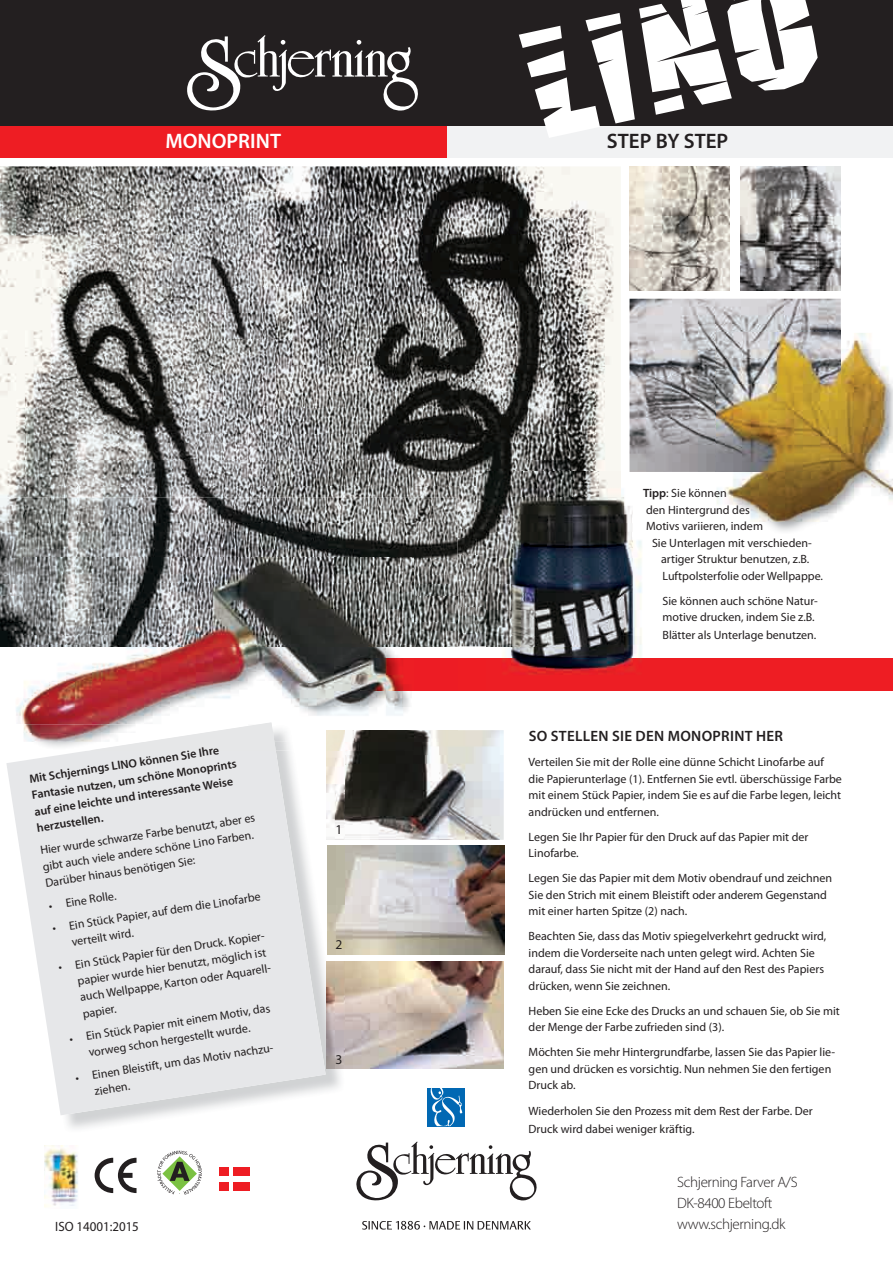
<style>
.page{position:relative;width:893px;height:1263px;background:#fff}
.page>*{position:absolute;margin:0;border:0;box-sizing:border-box;transform-origin:0 0}
.t1{font:600 21px "Myriad Pro";color:#231f20}
.t2{font:600 21px "Myriad Pro";color:#fff}
.t3{font:300 15px/21px "Myriad Pro";letter-spacing:-.025em;color:#231f20}
.t4{font:600 15px "Myriad Pro";letter-spacing:.02em;color:#231f20}
.t5{font:13.5px "Myriad Pro";color:#231f20;scale:.96 1}
.t6{font:13.5px "Myriad Pro";color:#231f20}
.t7{font:12px/16.5px "Myriad Pro";color:#231f20}
.t8{font:600 12px/16.4px "Myriad Pro";color:#231f20}
.s1{font-weight:600}
</style>
<div class="page">
<div style="left:446px;top:126px;width:447px;height:32px;background:#f1f2f3"></div>
<div style="left:0;top:126px;width:446px;height:32px;background:#ee1d23"></div>
<div style="left:0;top:0;width:893px;height:126px;background:#231f20"></div>
<img style="left:0;top:166px;width:621px;height:480px">
<img style="left:345px;top:730px;width:159px;height:110px">
<img style="left:345px;top:962px;width:159px;height:107px">
<img style="left:345px;top:845px;width:160px;height:110px">
<svg style="left:187px;top:35px;width:231px;height:76px"></svg>
<div style="left:335px;top:658px;width:558px;height:32px;background:#ee1d23"></div>
<img style="left:486px;top:497px;width:173px;height:194px">
<img style="left:486px;top:472px;width:135px;height:174px">
<div style="left:428px;top:1088px;width:37px;height:38px;background:#0168b3"></div>
<svg style="left:430px;top:1088px;width:32px;height:38px"></svg>
<svg style="left:356px;top:1141px;width:181px;height:60px"></svg>
<svg style="left:362px;top:1221px;width:169px;height:9px"></svg>
<svg style="left:157px;top:1150px;width:45px;height:44px"></svg>
<img style="left:45px;top:1145px;width:33px;height:62px">
<div style="left:219px;top:1167px;width:10px;height:9px;background:#ee1d23"></div>
<div style="left:219px;top:1182px;width:10px;height:9px;background:#ee1d23"></div>
<div style="left:233px;top:1167px;width:16px;height:9px;background:#ee1d23"></div>
<div style="left:233px;top:1182px;width:16px;height:9px;background:#ee1d23"></div>
<svg style="left:95px;top:1158px;width:42px;height:35px"></svg>
<img style="left:629px;top:166px;width:100px;height:124px">
<img style="left:741px;top:166px;width:99px;height:124px">
<img style="left:629px;top:299px;width:212px;height:173px">
<img style="left:66px;top:750px;width:279px;height:379px">
<img style="left:327px;top:750px;width:18px;height:90px">
<svg style="left:6px;top:750px;width:320px;height:365px;background:#e8e9eb"></svg>
<img style="left:276px;top:742px;width:137px;height:8px">
<img style="left:0;top:646px;width:457px;height:78px">
<img style="left:0;top:498px;width:457px;height:99px">
<img style="left:0;top:597px;width:24px;height:49px">
<img style="left:413px;top:597px;width:44px;height:49px">
<img style="left:345px;top:730px;width:112px;height:12px">
<img style="left:413px;top:658px;width:44px;height:32px">
<img style="left:23px;top:724px;width:100px;height:18px">
<img style="left:24px;top:558px;width:389px;height:172px">
<img style="left:274px;top:724px;width:71px;height:18px">
<img style="left:145px;top:722px;width:129px;height:20px">
<img style="left:716px;top:331px;width:177px;height:191px">
<svg style="left:519px;top:0;width:299px;height:138px"></svg>
<h1 class="t2" style="left:165px;top:129px;width:117px">MONOPRINT</h1>
<h1 class="t1" style="left:607px;top:129px;width:123px">STEP BY STEP</h1>
<p class="t8" style="left:28px;top:771px;width:209px;rotate:-9deg">Mit Schjernings LINO können Sie Ihre<br>Fantasie nutzen, um schöne Monoprints auf eine leichte und interessante Weise herzustellen.</p>
<p class="t7" style="left:39px;top:843px;width:219px;rotate:-9deg">Hier wurde schwarze Farbe benutzt, aber es gibt auch viele andere schöne Lino Farben.<br>Darüber hinaus benötigen Sie:</p>
<p class="t7" style="left:48px;top:898px;width:70px;rotate:-9deg">• Eine Rolle.</p>
<p class="t7" style="left:68px;top:918px;width:195px;text-indent:-17px;rotate:-9deg">• Ein Stück Papier, auf dem die Linofarbe verteilt wird.</p>
<p class="t7" style="left:74px;top:957px;width:197px;text-indent:-17px;rotate:-9deg">• Ein Stück Papier für den Druck. Kopier&shy;papier wurde hier benutzt, möglich ist auch Wellpappe, Karton oder Aquarell&shy;papier.</p>
<p class="t7" style="left:68px;top:1031px;width:205px;text-align:center;rotate:-9deg">• Ein Stück Papier mit einem Motiv, das vorweg schon hergestellt wurde.</p>
<p class="t7" style="left:91px;top:1068px;width:187px;text-indent:-17px;rotate:-9deg">• Einen Bleistift, um das Motiv nachzu&shy;ziehen.</p>
<p class="t6" style="left:336px;top:822px;width:8px">1</p>
<p class="t6" style="left:336px;top:937px;width:8px">2</p>
<p class="t6" style="left:336px;top:1052px;width:8px">3</p>
<p class="t7" style="left:643px;top:485px;width:85px"><span class="s1">Tipp</span>: Sie können</p>
<p class="t7" style="left:646px;top:502px;width:105px">den Hintergrund des</p>
<p class="t7" style="left:646px;top:518px;width:118px">Motivs variieren, indem</p>
<p class="t7" style="left:652px;top:535px;width:161px">Sie Unterlagen mit verschieden-</p>
<p class="t7" style="left:661px;top:551px;width:150px">artiger Struktur benutzen, z.B.</p>
<p class="t7" style="left:662px;top:568px;width:162px">Luftpolsterfolie oder Wellpappe.</p>
<p class="t7" style="left:662px;top:593px;width:157px">Sie können auch schöne Natur&shy;motive drucken, indem Sie z.B.</p>
<p class="t7" style="left:662px;top:627px;width:155px">Blätter als Unterlage benutzen.</p>
<p class="t4" style="left:529px;top:728px;width:256px">SO STELLEN SIE DEN MONOPRINT HER</p>
<p class="t7" style="left:529px;top:754px;width:315px">Verteilen Sie mit der Rolle eine dünne Schicht Linofarbe auf die Papierunterlage (1). Entfernen Sie evtl. überschüssige Farbe mit einem Stück Papier, indem Sie es auf die Farbe legen, leicht andrücken und entfernen.</p>
<p class="t7" style="left:529px;top:829px;width:281px">Legen Sie Ihr Papier für den Druck auf das Papier mit der<br>Linofarbe.</p>
<p class="t7" style="left:529px;top:870px;width:305px">Legen Sie das Papier mit dem Motiv obendrauf und zeichnen<br>Sie den Strich mit einem Bleistift oder anderem Gegenstand mit einer harten Spitze (2) nach.</p>
<p class="t7" style="left:529px;top:928px;width:299px">Beachten Sie, dass das Motiv spiegelverkehrt gedruckt wird, indem die Vorderseite nach unten gelegt wird. Achten Sie darauf, dass Sie nicht mit der Hand auf den Rest des Papiers drücken, wenn Sie zeichnen.</p>
<p class="t7" style="left:529px;top:1003px;width:313px">Heben Sie eine Ecke des Drucks an und schauen Sie, ob Sie mit der Menge der Farbe zufrieden sind (3).</p>
<p class="t7" style="left:529px;top:1044px;width:308px">Möchten Sie mehr Hintergrundfarbe, lassen Sie das Papier lie&shy;gen und drücken es vorsichtig. Nun nehmen Sie den fertigen<br>Druck ab.</p>
<p class="t7" style="left:529px;top:1102px;width:286px;line-height:18px">Wiederholen Sie den Prozess mit dem Rest der Farbe. Der<br>Druck wird dabei weniger kräftig.</p>
<p class="t3" style="left:677px;top:1172px;width:122px">Schjerning Farver A/S<br>DK-8400 Ebeltoft</p>
<p class="t5" style="left:55px;top:1219px;width:89px">ISO 14001:2015</p>
<p class="t3" style="left:677px;top:1214px;width:110px">www.schjerning.dk</p>
</div>
